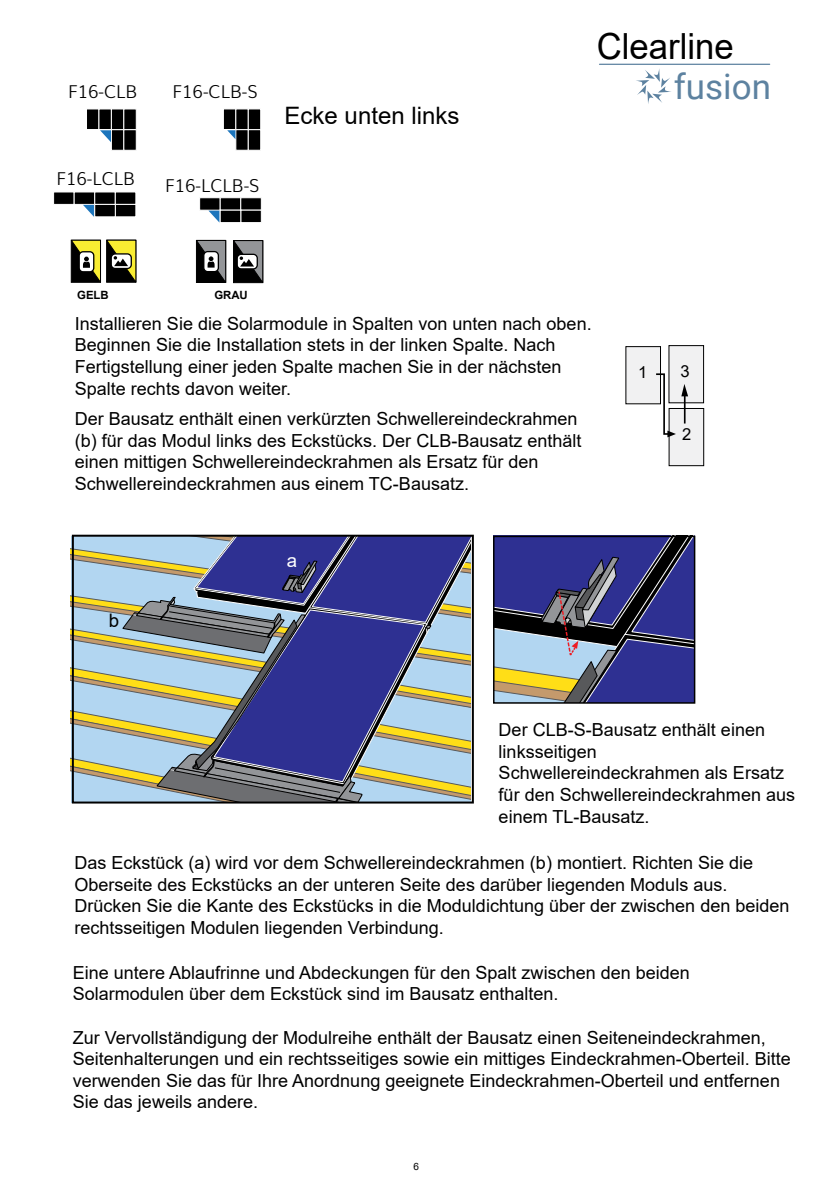
<style>
.page{position:relative;width:840px;height:1191px;background:#fff}
.page>*{position:absolute;margin:0;border:0;box-sizing:border-box;transform-origin:0 0}
.t1{font:36px "Arial";color:#000;scale:.96 1}
.t2{font:35px "Roboto";color:#5d82a0}
.t3{font:24px "Arial";color:#000}
.t4{font:18.6px "Arial";color:#fff}
.t5{font:18.6px "Arial";color:#000}
.t6{font:18px/21.6px "Arial";color:#000}
.t7{font:300 17.8px "Muli";color:#000}
.t8{font:16.6px "Arial";color:#000}
.t9{font:700 11.4px "Arial";color:#000}
.t10{font:10px "Arial";color:#000}
</style>
<div class="page">
<svg style="left:636px;top:69px;width:35px;height:35px"></svg>
<hr style="left:599px;top:64px;width:170px;height:1px;background:#5d82a0">
<div style="left:86px;top:109px;width:13px;height:21px;background:#000;border:1px solid #fff"></div>
<div style="left:99px;top:109px;width:13px;height:21px;background:#000"></div>
<div style="left:111px;top:109px;width:13px;height:21px;background:#000;border:1px solid #fff"></div>
<div style="left:123px;top:109px;width:13px;height:21px;background:#000;border:1px solid #fff"></div>
<div style="left:111px;top:129px;width:13px;height:22px;background:#000;border:1px solid #fff"></div>
<div style="left:123px;top:129px;width:13px;height:22px;background:#000;border:1px solid #fff"></div>
<svg style="left:100px;top:130px;width:11px;height:12px"></svg>
<div style="left:223px;top:109px;width:13px;height:21px;background:#000;border:1px solid #fff"></div>
<div style="left:235px;top:109px;width:13px;height:21px;background:#000;border:1px solid #fff"></div>
<div style="left:248px;top:109px;width:13px;height:21px;background:#000;border:1px solid #fff"></div>
<div style="left:235px;top:129px;width:13px;height:22px;background:#000;border:1px solid #fff"></div>
<div style="left:248px;top:129px;width:13px;height:22px;background:#000;border:1px solid #fff"></div>
<svg style="left:227px;top:130px;width:8px;height:9px"></svg>
<div style="left:53px;top:192px;width:21px;height:13px;background:#000;border:1px solid #fff"></div>
<div style="left:74px;top:192px;width:21px;height:13px;background:#000;border:1px solid #fff"></div>
<svg style="left:94px;top:192px;width:22px;height:13px"></svg>
<div style="left:115px;top:192px;width:21px;height:13px;background:#000"></div>
<div style="left:115px;top:204px;width:21px;height:13px;background:#000;border:1px solid #fff"></div>
<div style="left:94px;top:204px;width:22px;height:13px;background:#000;border:1px solid #fff"></div>
<svg style="left:83px;top:205px;width:11px;height:12px"></svg>
<div style="left:199px;top:197px;width:21px;height:13px;background:#000;border:1px solid #fff"></div>
<div style="left:220px;top:197px;width:21px;height:13px;background:#000;border:1px solid #fff"></div>
<div style="left:240px;top:197px;width:21px;height:13px;background:#000;border:1px solid #fff"></div>
<div style="left:240px;top:210px;width:21px;height:13px;background:#000;border:1px solid #fff"></div>
<div style="left:220px;top:210px;width:21px;height:13px;background:#000;border:1px solid #fff"></div>
<svg style="left:209px;top:211px;width:10px;height:11px"></svg>
<div style="left:668px;top:345px;width:35px;height:58px;background:#f1f1f2"></div>
<div style="left:668px;top:408px;width:35px;height:58px;background:#f1f1f2;border:1px solid #000"></div>
<div style="left:625px;top:346px;width:35px;height:58px;background:#f1f1f2"></div>
<hr style="left:683px;top:390px;width:2px;height:33px;background:#000">
<svg style="left:681px;top:384px;width:6px;height:12px"></svg>
<svg style="left:654px;top:372px;width:21px;height:65px"></svg>
<svg style="left:71px;top:536px;width:399px;height:266px"></svg>
<div style="left:72px;top:535px;width:401px;height:268px;border:2px solid #000"></div>
<svg style="left:493px;top:536px;width:201px;height:167px"></svg>
<svg style="left:196px;top:240px;width:30px;height:43px"></svg>
<svg style="left:233px;top:240px;width:30px;height:44px"></svg>
<svg style="left:71px;top:239px;width:65px;height:44px"></svg>
<p class="t7" style="left:68px;top:78px;width:71px">F16-CLB</p>
<p class="t7" style="left:172px;top:78px;width:86px">F16-CLB-S</p>
<p class="t7" style="left:56px;top:165px;width:80px">F16-LCLB</p>
<p class="t7" style="left:165px;top:172px;width:96px">F16-LCLB-S</p>
<h3 class="t3" style="left:284px;top:99px;width:176px">Ecke unten links</h3>
<h1 class="t1" style="left:596px;top:22px;width:144px">Clearline</h1>
<h2 class="t2" style="left:673px;top:62px;width:99px">fusion</h2>
<p class="t9" style="left:77px;top:287px;width:33px">GELB</p>
<p class="t9" style="left:214px;top:287px;width:35px">GRAU</p>
<p class="t6" style="left:75px;top:312px;width:518px">Installieren Sie die Solarmodule in Spalten von unten nach oben.<br>Beginnen Sie die Installation stets in der linken Spalte. Nach Fertigstellung einer jeden Spalte machen Sie in der nächsten Spalte rechts davon weiter.</p>
<p class="t6" style="left:75px;top:408px;width:508px">Der Bausatz enthält einen verkürzten Schwellereindeckrahmen (b) für das Modul links des Eckstücks. Der CLB-Bausatz enthält einen mittigen Schwellereindeckrahmen als Ersatz für den Schwellereindeckrahmen aus einem TC-Bausatz.</p>
<p class="t5" style="left:109px;top:608px;width:12px">b</p>
<p class="t4" style="left:286px;top:547px;width:12px">a</p>
<p class="t8" style="left:637px;top:361px;width:11px">1</p>
<p class="t8" style="left:680px;top:360px;width:11px">3</p>
<p class="t8" style="left:681px;top:423px;width:11px">2</p>
<p class="t6" style="left:498px;top:719px;width:298px">Der CLB-S-Bausatz enthält einen linksseitigen<br>Schwellereindeckrahmen als Ersatz für den Schwellereindeckrahmen aus einem TL-Bausatz.</p>
<p class="t6" style="left:74px;top:851px;width:716px">Das Eckstück (a) wird vor dem Schwellereindeckrahmen (b) montiert. Richten Sie die Oberseite des Eckstücks an der unteren Seite des darüber liegenden Moduls aus.<br>Drücken Sie die Kante des Eckstücks in die Moduldichtung über der zwischen den beiden rechtsseitigen Modulen liegenden Verbindung.</p>
<p class="t6" style="left:73px;top:961px;width:618px">Eine untere Ablaufrinne und Abdeckungen für den Spalt zwischen den beiden<br>Solarmodulen über dem Eckstück sind im Bausatz enthalten.</p>
<p class="t6" style="left:73px;top:1026px;width:719px">Zur Vervollständigung der Modulreihe enthält der Bausatz einen Seiteneindeckrahmen, Seitenhalterungen und ein rechtsseitiges sowie ein mittiges Eindeckrahmen-Oberteil. Bitte verwenden Sie das für Ihre Anordnung geeignete Eindeckrahmen-Oberteil und entfernen Sie das jeweils andere.</p>
<p class="t10" style="left:413px;top:1159px;width:7px">6</p>
</div>
